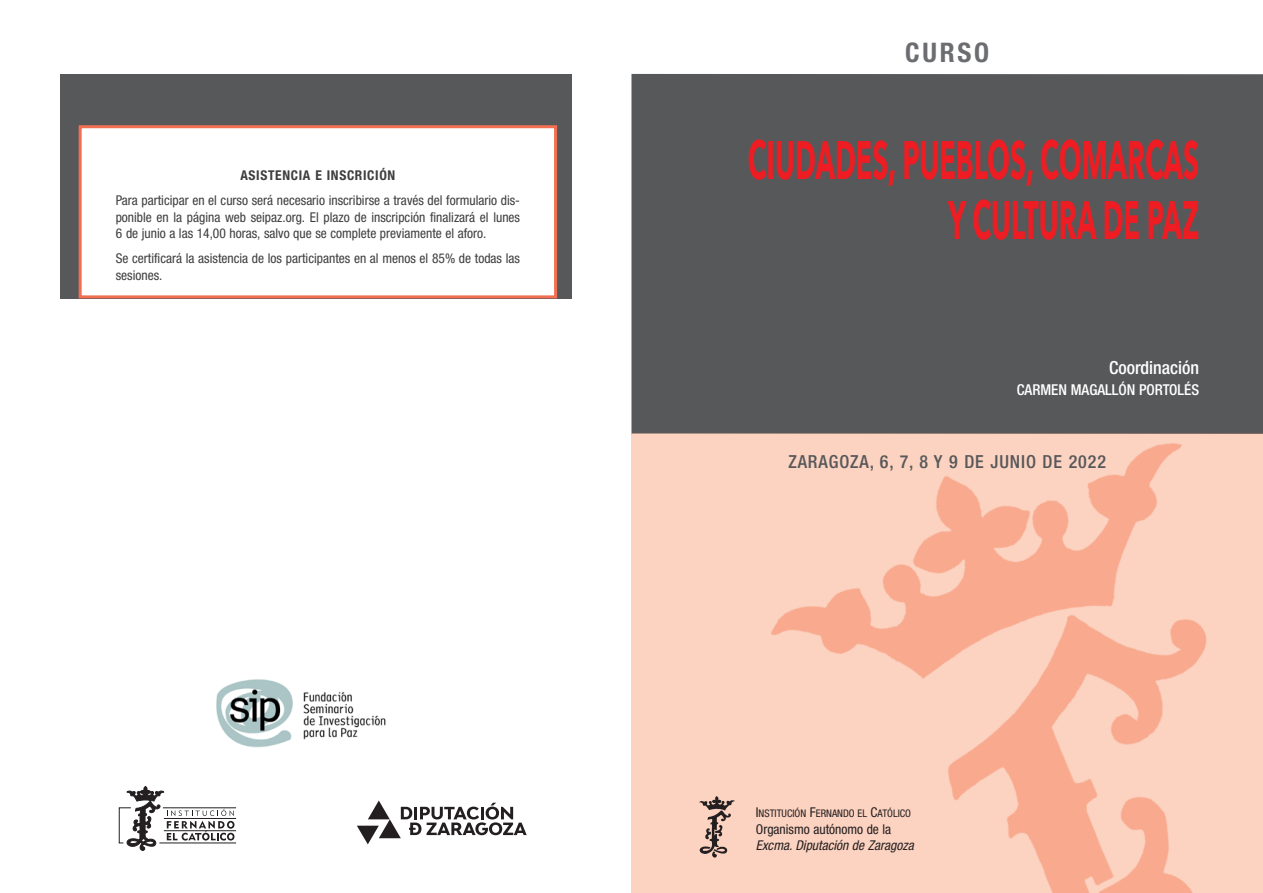
<style>
.page{position:relative;width:1263px;height:893px;background:#fff}
.page>*{position:absolute;margin:0;border:0;box-sizing:border-box;transform-origin:0 0}
.t1{font:700 54px/60px "Avenir Next";color:#ee1d23;text-align:right;scale:.5 1}
.t2{font:700 condensed 27px "Helvetica Neue LT Std";letter-spacing:.1em;color:#6c6d70}
.t3{font:500 condensed 18px "Helvetica Neue LT Std";letter-spacing:.05em;color:#57585a}
.t4{font:500 condensed 18px "Helvetica Neue LT Std";color:#fff}
.t5{font:500 condensed 15px "Helvetica Neue LT Std";color:#fff}
.t6{font:condensed 13.5px/16.5px "Helvetica Neue LT Std";color:#3e3e3f;text-align:justify}
.t7{font:italic condensed 13.5px/16.5px "Helvetica Neue LT Std";color:#231f20}
.t8{font:700 condensed 13.5px "Helvetica Neue LT Std";letter-spacing:.05em;color:#3e3e3f}
.t9{font:condensed 10.5px "Helvetica Neue LT Std";color:#231f20}
.s1{font-size:13.5px}
.s2{font-style:normal}
</style>
<div class="page">
<div style="left:61px;top:74px;width:511px;height:224px;background:#57585a"></div>
<div style="left:631px;top:434px;width:632px;height:459px;background:#fcd2c0"></div>
<img style="left:771px;top:443px;width:436px;height:450px">
<div style="left:631px;top:74px;width:632px;height:360px;background:#57585a"></div>
<img style="left:699px;top:796px;width:36px;height:62px">
<div style="left:80px;top:127px;width:476px;height:170px;background:#fff"></div>
<div style="left:79px;top:125px;width:478px;height:173px;border:3px solid #f36f51"></div>
<svg style="left:118px;top:786px;width:119px;height:64px"></svg>
<svg style="left:357px;top:800px;width:170px;height:44px"></svg>
<img style="left:216px;top:679px;width:170px;height:68px">
<p class="t8" style="left:240px;top:167px;width:156px">ASISTENCIA E INSCRICIÓN</p>
<p class="t6" style="left:116px;top:192px;width:406px">Para participar en el curso será necesario inscribirse a través del formulario dis&shy;ponible en la página web seipaz.org. El plazo de inscripción finalizará el lunes 6 de junio a las 14,00 horas, salvo que se complete previamente el aforo.</p>
<p class="t6" style="left:116px;top:250px;width:406px">Se certificará la asistencia de los participantes en al menos el 85% de todas las sesiones.</p>
<p class="t2" style="left:905px;top:36px;width:85px">CURSO</p>
<p class="t1" style="left:748px;top:130px;width:904px">CIUDADES, PUEBLOS, COMARCAS<br>Y CULTURA DE PAZ</p>
<p class="t4" style="left:1109px;top:357px;width:92px">Coordinación</p>
<p class="t5" style="left:1017px;top:381px;width:184px">CARMEN MAGALLÓN PORTOLÉS</p>
<p class="t3" style="left:788px;top:451px;width:319px">ZARAGOZA, 6, 7, 8 Y 9 DE JUNIO DE 2022</p>
<p class="t9" style="left:756px;top:808px;width:157px"><span class="s1">I</span>NSTITUCIÓN <span class="s1">F</span>ERNANDO EL <span class="s1">C</span>ATÓLICO</p>
<p class="t7" style="left:756px;top:821px;width:159px"><span class="s2">Organismo autónomo de la<br></span>Excma. Diputación de Zaragoza</p>
</div>
